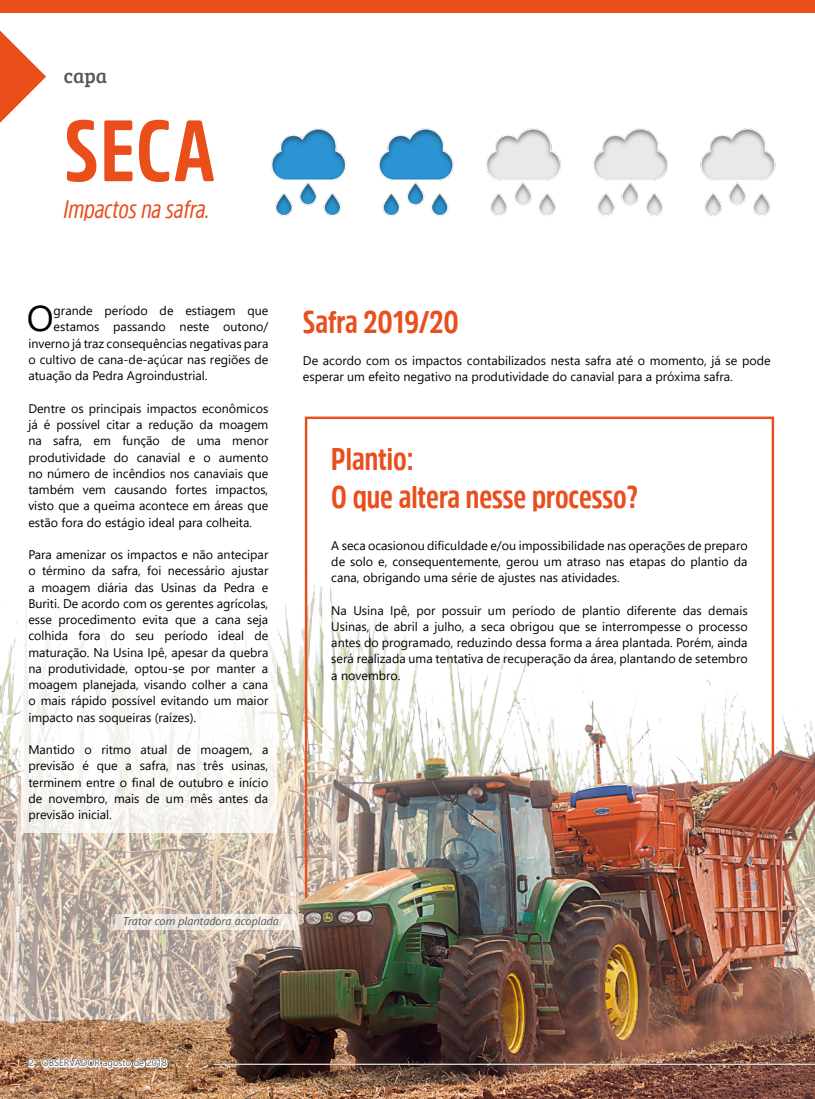
<style>
.page{position:relative;width:815px;height:1099px;background:#fff}
.page>*{position:absolute;margin:0;border:0;box-sizing:border-box;transform-origin:0 0}
.t1{font:700 86.12px "Amsi Pro Cond";color:#e94e1b}
.t2{font:35.75px "Segoe UI";color:#000}
.t3{font:700 31.25px/37.5px "Amsi Pro Cond";color:#e94e1d}
.t4{font:italic 25.12px "Amsi Pro Cond";color:#e94e1b}
.t5{font:20px "Bree Serif";color:#575756}
.t6{font:12.5px/16.2px "Segoe UI";color:#000;text-align:justify}
.t7{font:italic 11.25px "Segoe UI";color:#575756}
.t8{font:9.38px "Segoe UI";color:#575756}
</style>
<div class="page">
<img style="left:0;top:654px;width:815px;height:444px">
<img style="left:271px;top:128px;width:505px;height:89px">
<svg style="left:27px;top:1049px;width:142px;height:21px"></svg>
<hr style="left:214px;top:1063px;width:601px;height:1px;background:#fff">
<svg style="left:0;top:31px;width:46px;height:92px"></svg>
<div style="left:0;top:0;width:815px;height:12px;background:#e94e1b"></div>
<svg style="left:115px;top:913px;width:180px;height:16px;background:#eae4df"></svg>
<h3 class="t5" style="left:64px;top:62px;width:45px">capa</h3>
<h1 class="t1" style="left:64px;top:92px;width:153px">SECA</h1>
<h3 class="t4" style="left:64px;top:192px;width:148px">Impactos na safra.</h3>
<h2 class="t2" style="left:27px;top:285px;width:28px">O</h2>
<p class="t6" style="left:54px;top:301px;width:216px">grande período de estiagem que</p>
<p class="t6" style="left:54px;top:318px;width:216px">estamos passando neste outono/</p>
<p class="t6" style="left:28px;top:334px;width:242px">inverno já traz consequências negativas para</p>
<p class="t6" style="left:28px;top:350px;width:242px">o cultivo de cana-de-açúcar nas regiões de</p>
<p class="t6" style="left:28px;top:366px;width:181px">atuação da Pedra Agroindustrial.</p>
<p class="t6" style="left:28px;top:399px;width:242px">Dentre os principais impactos econômicos já é possível citar a redução da moagem na safra, em função de uma menor produtividade do canavial e o aumento no número de incêndios nos canaviais que também vem causando fortes impactos, visto que a queima acontece em áreas que estão fora do estágio ideal para colheita.</p>
<p class="t6" style="left:28px;top:545px;width:242px">Para amenizar os impactos e não antecipar o término da safra, foi necessário ajustar a moagem diária das Usinas da Pedra e Buriti. De acordo com os gerentes agrícolas, esse procedimento evita que a cana seja colhida fora do seu período ideal de maturação. Na Usina Ipê, apesar da quebra na produtividade, optou-se por manter a moagem planejada, visando colher a cana o mais rápido possível evitando um maior impacto nas soqueiras (raízes).</p>
<p class="t6" style="left:28px;top:740px;width:242px">Mantido o ritmo atual de moagem, a previsão é que a safra, nas três usinas, terminem entre o final de outubro e início de novembro, mais de um mês antes da previsão inicial.</p>
<h3 class="t3" style="left:303px;top:302px;width:157px">Safra 2019/20</h3>
<p class="t6" style="left:303px;top:351px;width:469px">De acordo com os impactos contabilizados nesta safra até o momento, já se pode esperar um efeito negativo na produtividade do canavial para a próxima safra.</p>
<h3 class="t3" style="left:331px;top:440px;width:308px">Plantio:<br>O que altera nesse processo?</h3>
<p class="t6" style="left:331px;top:536px;width:418px">A seca ocasionou dificuldade e/ou impossibilidade nas operações de preparo de solo e, consequentemente, gerou um atraso nas etapas do plantio da cana, obrigando uma série de ajustes nas atividades.</p>
<p class="t6" style="left:331px;top:601px;width:418px">Na Usina Ipê, por possuir um período de plantio diferente das demais Usinas, de abril a julho, a seca obrigou que se interrompesse o processo antes do programado, reduzindo dessa forma a área plantada. Porém, ainda será realizada uma tentativa de recuperação da área, plantando de setembro a novembro.</p>
<p class="t7" style="left:123px;top:910px;width:158px">Trator com plantadora acoplada</p>
<p class="t8" style="left:29px;top:1054px;width:139px">2 OBSERVADOR agosto de 2018</p>
</div>
